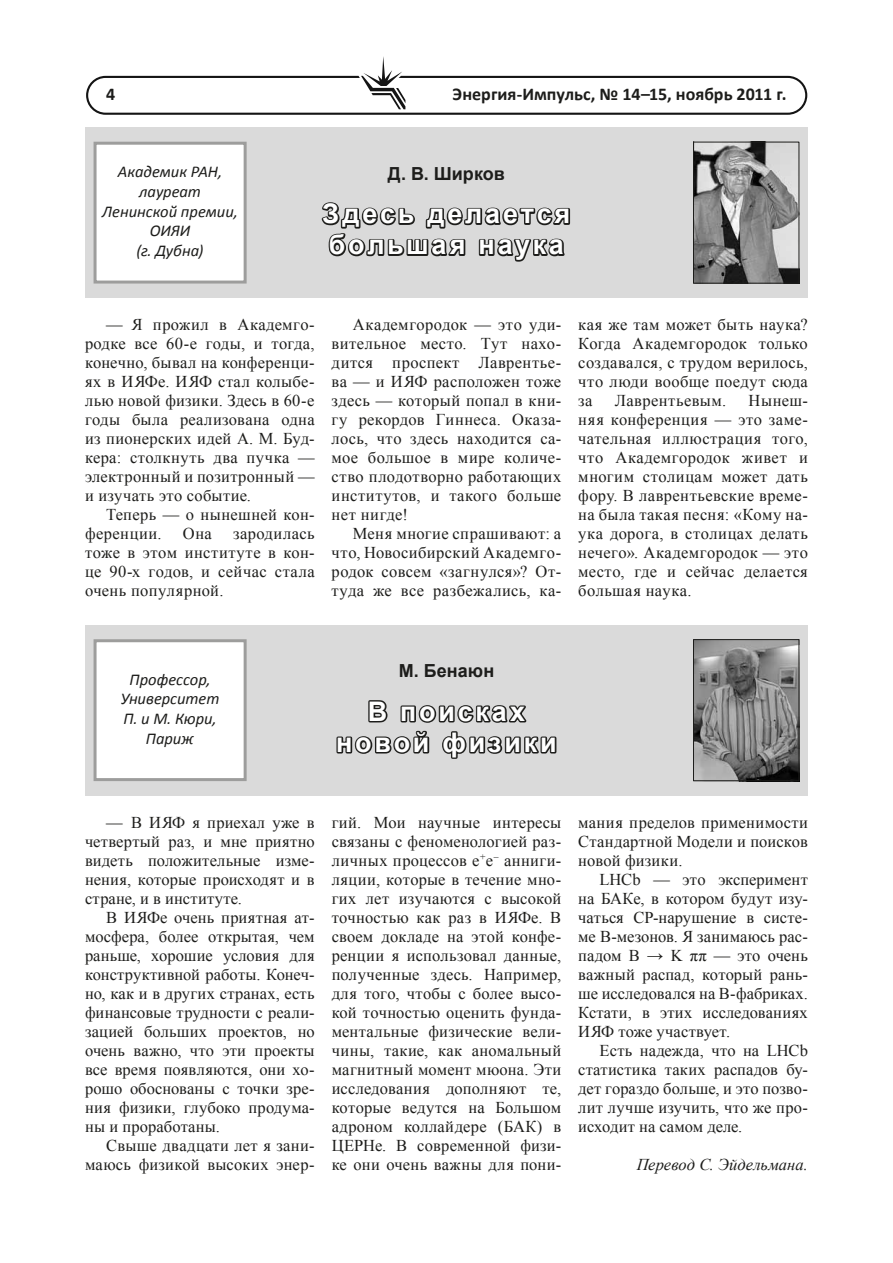
<style>
.page{position:relative;width:893px;height:1263px;background:#fff}
.page>*{position:absolute;margin:0;border:0;box-sizing:border-box;transform-origin:0 0}
.t1{font:700 27px/31px "Arial";letter-spacing:.1em;color:#fff}
.t2{font:700 18px "Calibri";color:#1d1d1b}
.t3{font:700 18px "Arial";letter-spacing:.005em;color:#1d1d1b}
.t4{font:16.5px/18.9px "Times New Roman";letter-spacing:.015em;color:#1d1d1b;text-align:justify}
.t5{font:italic 16.5px/19.8px "Calibri";letter-spacing:-.005em;color:#1d1d1b;text-align:center}
.t6{font:italic 16.5px "Times New Roman";letter-spacing:.005em;color:#1d1d1b}
</style>
<div class="page">
<svg style="left:86px;top:56px;width:721px;height:59px"></svg>
<div style="left:85px;top:128px;width:723px;height:170px;background:#dadada"></div>
<svg style="left:321px;top:202px;width:250px;height:60px"></svg>
<img style="left:695px;top:144px;width:102px;height:138px">
<div style="left:693px;top:142px;width:106px;height:142px;border:1px solid #1d1d1b"></div>
<div style="left:95px;top:143px;width:150px;height:139px;background:#fff"></div>
<div style="left:94px;top:142px;width:153px;height:142px;border:3px solid #9d9d9c"></div>
<div style="left:85px;top:625px;width:723px;height:170px;background:#dadada"></div>
<svg style="left:336px;top:700px;width:221px;height:59px"></svg>
<div style="left:95px;top:641px;width:150px;height:139px;background:#fff"></div>
<div style="left:94px;top:639px;width:153px;height:142px;border:3px solid #9d9d9c"></div>
<img style="left:695px;top:641px;width:102px;height:138px">
<div style="left:693px;top:639px;width:106px;height:142px;border:1px solid #1d1d1b"></div>
<p class="t2" style="left:106px;top:83px;width:11px">4</p>
<p class="t2" style="left:453px;top:83px;width:335px">Энергия-Импульс, № 14–15, ноябрь 2011 г.</p>
<p class="t5" style="left:102px;top:161px;width:137px">Академик РАН, лауреат<br>Ленинской премии,<br>ОИЯИ<br>(г. Дубна)</p>
<p class="t3" style="left:388px;top:161px;width:119px">Д. В. Ширков</p>
<h1 class="t1" style="left:323px;top:199px;width:249px">Здесь делается большая наука</h1>
<p class="t4" style="left:85px;top:315px;width:231px;text-indent:21px">— Я прожил в Академго&shy;родке все 60‑е годы, и тогда, конечно, бывал на конференци&shy;ях в ИЯФе. ИЯФ стал колыбе&shy;лью новой физики. Здесь в 60‑е годы была реализована одна из пионерских идей А. М. Буд&shy;кера: столкнуть два пучка — электронный и позитронный — и изучать это событие.</p>
<p class="t4" style="left:85px;top:505px;width:231px;text-indent:21px">Теперь — о нынешней кон&shy;ференции.</p>
<p class="t4" style="left:183px;top:524px;width:30px">Она</p>
<p class="t4" style="left:85px;top:524px;width:231px;text-indent:148px">зародилась тоже в этом институте в кон&shy;це 90‑х годов, и сейчас стала очень популярной.</p>
<p class="t4" style="left:332px;top:315px;width:231px;text-indent:21px">Академгородок — это уди&shy;вительное место. Тут нахо&shy;дится проспект Лаврентье&shy;ва — и ИЯФ расположен тоже здесь — который попал в кни&shy;гу рекордов Гиннеса. Оказа&shy;лось, что здесь находится са&shy;мое большое в мире количе&shy;ство плодотворно работающих институтов, и такого больше нет нигде!</p>
<p class="t4" style="left:332px;top:524px;width:231px;text-indent:21px">Меня многие спрашивают: а что, Новосибирский Академго&shy;родок совсем «загнулся»? От&shy;туда же все разбежались, ка-</p>
<p class="t4" style="left:578px;top:315px;width:231px">кая же там может быть наука?<br>Когда Академгородок только создавался, с трудом верилось, что люди вообще поедут сюда за</p>
<p class="t4" style="left:578px;top:391px;width:231px;text-indent:170px">Нынеш&shy;няя конференция — это заме&shy;чательная иллюстрация того, что Академгородок живет и многим столицам может дать фору. В лаврентьевские време&shy;на была такая песня: «Кому на&shy;ука дорога, в столицах делать нечего». Академгородок — это место, где и сейчас делается большая наука.</p>
<p class="t4" style="left:615px;top:391px;width:113px">Лаврентьевым.</p>
<p class="t5" style="left:121px;top:668px;width:100px">Профессор,<br>Университет<br>П. и М. Кюри,<br>Париж</p>
<p class="t3" style="left:399px;top:659px;width:97px">М. Бенаюн</p>
<h1 class="t1" style="left:336px;top:697px;width:222px;text-align:center">В поисках новой физики</h1>
<p class="t4" style="left:85px;top:813px;width:231px;text-indent:21px">— В ИЯФ я приехал уже в четвертый раз, и мне приятно видеть положительные изме&shy;нения, которые происходят и в стране, и в институте.</p>
<p class="t4" style="left:85px;top:907px;width:231px;text-indent:21px">В ИЯФе очень приятная ат&shy;мосфера, более открытая, чем раньше, хорошие условия для конструктивной работы. Конеч&shy;но, как и в других странах, есть финансовые трудности с реали&shy;зацией больших проектов, но очень важно, что эти проекты все время появляются, они хо&shy;рошо обоснованы с точки зре&shy;ния физики, глубоко продума&shy;ны и проработаны.</p>
<p class="t4" style="left:85px;top:1135px;width:231px;text-align:right">Свыше двадцати лет я зани&shy;маюсь физикой высоких энер-</p>
<p class="t4" style="left:332px;top:813px;width:231px">гий. Мои научные интересы связаны с феноменологией раз&shy;личных процессов е<sup>+</sup>е<sup>–</sup> анниги&shy;ляции, которые в течение мно&shy;гих лет изучаются с высокой точностью как раз в ИЯФе. В своем докладе на этой конфе&shy;ренции я использовал данные, полученные здесь. Например, для того, чтобы с более высо&shy;кой точностью оценить фунда&shy;ментальные физические вели&shy;чины, такие, как аномальный магнитный момент мюона. Эти исследования дополняют те, которые ведутся на Большом адроном коллайдере (БАК) в ЦЕРНе. В современной физи&shy;ке они очень важны для пони-</p>
<p class="t4" style="left:578px;top:813px;width:231px">мания пределов применимости Стандартной Модели и поисков новой физики.</p>
<p class="t4" style="left:578px;top:870px;width:231px;text-indent:21px">LHCb — это эксперимент на БАКе, в котором будут изу&shy;чаться CP-нарушение в систе&shy;ме B‑мезонов. Я занимаюсь рас&shy;падом B → K ππ — это очень важный распад, который рань&shy;ше исследовался на B‑фабриках.<br>Кстати, в этих исследованиях ИЯФ тоже участвует.</p>
<p class="t4" style="left:578px;top:1040px;width:231px;text-indent:21px">Есть надежда, что на LHCb статистика таких распадов бу&shy;дет гораздо больше, и это позво&shy;лит лучше изучить, что же про&shy;исходит на самом деле.</p>
<p class="t6" style="left:637px;top:1152px;width:173px">Перевод С. Эйдельмана.</p>
</div>
